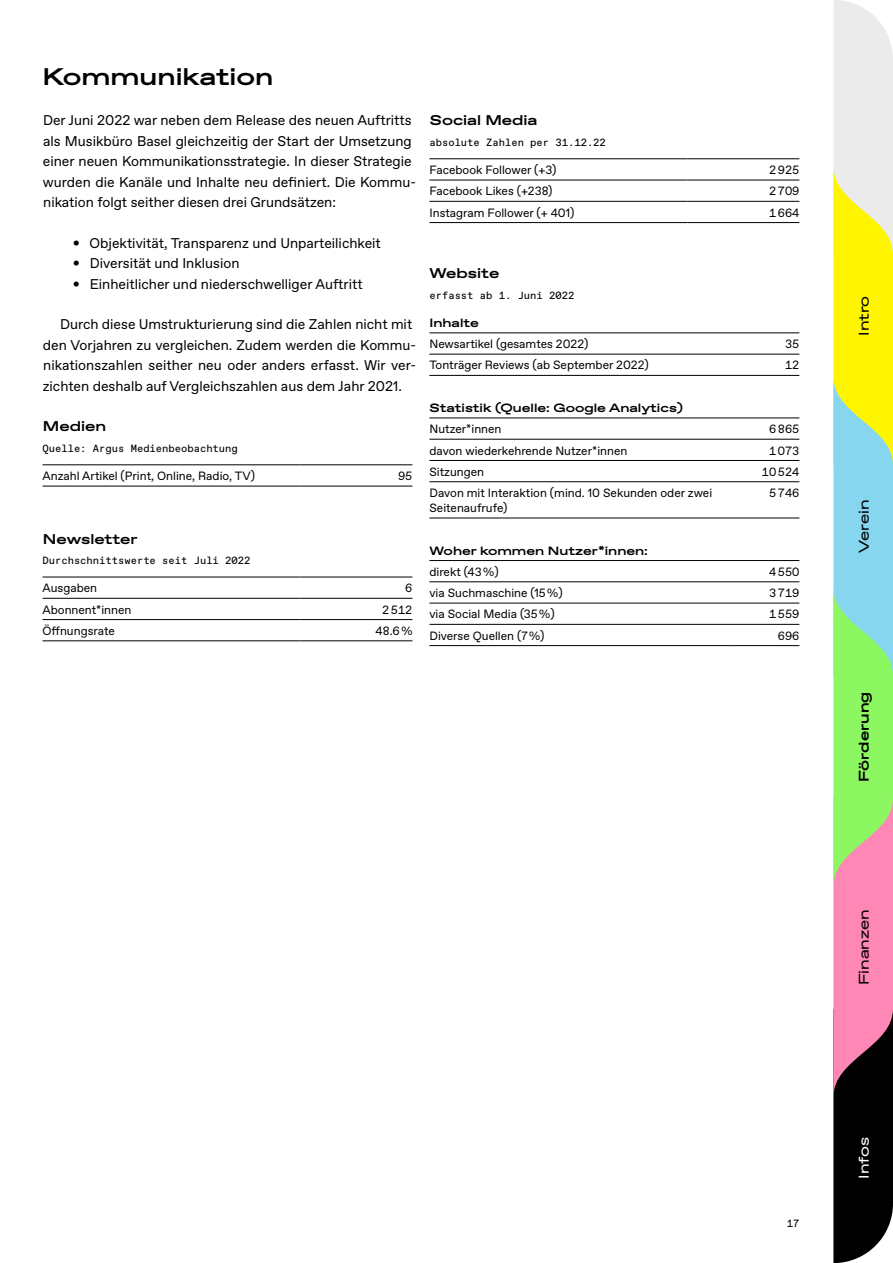
<style>
.page{position:relative;width:893px;height:1263px;background:#fff}
.page>*{position:absolute;margin:0;border:0;box-sizing:border-box;transform-origin:0 0}
.t1{font:700 24px "ABC Favorit Expanded";color:#000}
.t2{font:14.1px/20.4px "ABC Favorit";color:#000}
.t3{font:700 14.1px "ABC Favorit Expanded";color:#000}
.t4{font:14.1px "ABC Favorit Expanded";color:#000}
.t5{font:14.1px "ABC Favorit Expanded";color:#fff}
.t6{font:12px/15px "ABC Favorit";color:#000}
.t7{font:700 12px "ABC Favorit Expanded";color:#000}
.t8{font:10.5px "ABC Favorit Mono";color:#000}
</style>
<div class="page">
<svg style="left:833px;top:0;width:60px;height:1263px"></svg>
<hr style="left:43px;top:465px;width:258px;height:1px;background:#000">
<hr style="left:301px;top:465px;width:111px;height:1px;background:#000">
<hr style="left:43px;top:486px;width:258px;height:1px;background:#000">
<hr style="left:301px;top:486px;width:111px;height:1px;background:#000">
<hr style="left:43px;top:598px;width:258px;height:1px;background:#000">
<hr style="left:301px;top:598px;width:111px;height:1px;background:#000">
<hr style="left:43px;top:619px;width:258px;height:1px;background:#000">
<hr style="left:301px;top:619px;width:111px;height:1px;background:#000">
<hr style="left:43px;top:577px;width:258px;height:1px;background:#000">
<hr style="left:301px;top:577px;width:111px;height:1px;background:#000">
<hr style="left:43px;top:641px;width:258px;height:1px;background:#000">
<hr style="left:301px;top:641px;width:111px;height:1px;background:#000">
<hr style="left:429px;top:180px;width:258px;height:1px;background:#000">
<hr style="left:687px;top:180px;width:112px;height:1px;background:#000">
<hr style="left:429px;top:201px;width:258px;height:1px;background:#000">
<hr style="left:687px;top:201px;width:112px;height:1px;background:#000">
<hr style="left:429px;top:159px;width:258px;height:1px;background:#000">
<hr style="left:687px;top:159px;width:112px;height:1px;background:#000">
<hr style="left:429px;top:222px;width:258px;height:1px;background:#000">
<hr style="left:687px;top:222px;width:112px;height:1px;background:#000">
<hr style="left:429px;top:354px;width:306px;height:1px;background:#000">
<hr style="left:735px;top:354px;width:64px;height:1px;background:#000">
<hr style="left:429px;top:439px;width:306px;height:1px;background:#000">
<hr style="left:735px;top:439px;width:64px;height:1px;background:#000">
<hr style="left:429px;top:460px;width:306px;height:1px;background:#000">
<hr style="left:735px;top:460px;width:64px;height:1px;background:#000">
<hr style="left:429px;top:481px;width:306px;height:1px;background:#000">
<hr style="left:735px;top:481px;width:64px;height:1px;background:#000">
<hr style="left:429px;top:581px;width:306px;height:1px;background:#000">
<hr style="left:735px;top:581px;width:64px;height:1px;background:#000">
<hr style="left:429px;top:603px;width:306px;height:1px;background:#000">
<hr style="left:735px;top:603px;width:64px;height:1px;background:#000">
<hr style="left:429px;top:624px;width:306px;height:1px;background:#000">
<hr style="left:735px;top:624px;width:64px;height:1px;background:#000">
<hr style="left:429px;top:645px;width:306px;height:1px;background:#000">
<hr style="left:735px;top:645px;width:64px;height:1px;background:#000">
<hr style="left:429px;top:518px;width:306px;height:1px;background:#000">
<hr style="left:735px;top:518px;width:64px;height:1px;background:#000">
<hr style="left:429px;top:560px;width:306px;height:1px;background:#000">
<hr style="left:735px;top:560px;width:64px;height:1px;background:#000">
<hr style="left:429px;top:375px;width:306px;height:1px;background:#000">
<hr style="left:735px;top:375px;width:64px;height:1px;background:#000">
<hr style="left:429px;top:418px;width:306px;height:1px;background:#000">
<hr style="left:735px;top:418px;width:64px;height:1px;background:#000">
<hr style="left:429px;top:333px;width:306px;height:1px;background:#000">
<hr style="left:735px;top:333px;width:64px;height:1px;background:#000">
<h1 class="t1" style="left:43px;top:62px;width:232px">Kommunikation</h1>
<p class="t2" style="left:43px;top:111px;width:375px">Der Juni 2022 war neben dem Release des neuen Auftritts als Musikbüro Basel gleichzeitig der Start der Umsetzung einer neuen Kommunikationsstrategie. In dieser Strategie wurden die Kanäle und Inhalte neu definiert. Die Kommu&shy;nikation folgt seither diesen drei Grundsätzen:</p>
<p class="t2" style="left:73px;top:233px;width:309px">• Objektivität, Transparenz und Unparteilichkeit</p>
<p class="t2" style="left:73px;top:253px;width:168px">• Diversität und Inklusion</p>
<p class="t2" style="left:73px;top:274px;width:291px">• Einheitlicher und niederschwelliger Auftritt</p>
<p class="t2" style="left:43px;top:315px;width:375px;text-indent:17px">Durch diese Umstrukturierung sind die Zahlen nicht mit den Vorjahren zu vergleichen. Zudem werden die Kommu&shy;nikationszahlen seither neu oder anders erfasst. Wir ver&shy;zichten deshalb auf Vergleichszahlen aus dem Jahr 2021.</p>
<p class="t3" style="left:43px;top:418px;width:65px">Medien</p>
<p class="t8" style="left:43px;top:442px;width:197px">Quelle: Argus Medienbeobachtung</p>
<p class="t6" style="left:43px;top:469px;width:214px">Anzahl Artikel (Print, Online, Radio, TV)</p>
<p class="t6" style="left:398px;top:469px;width:16px">95</p>
<p class="t3" style="left:43px;top:530px;width:96px">Newsletter</p>
<p class="t8" style="left:43px;top:554px;width:209px">Durchschnittswerte seit Juli 2022</p>
<p class="t6" style="left:43px;top:581px;width:56px">Ausgaben</p>
<p class="t6" style="left:405px;top:581px;width:9px">6</p>
<p class="t6" style="left:43px;top:602px;width:90px">Abonnent*innen</p>
<p class="t6" style="left:382px;top:602px;width:32px">2 512</p>
<p class="t6" style="left:43px;top:623px;width:74px">Öffnungsrate</p>
<p class="t6" style="left:376px;top:623px;width:38px">48.6 %</p>
<p class="t3" style="left:430px;top:112px;width:109px">Social Media</p>
<p class="t8" style="left:429px;top:136px;width:178px">absolute Zahlen per 31.12.22</p>
<p class="t6" style="left:429px;top:163px;width:128px">Facebook Follower (+3)</p>
<p class="t6" style="left:769px;top:163px;width:32px">2 925</p>
<p class="t6" style="left:429px;top:184px;width:124px">Facebook Likes (+238)</p>
<p class="t6" style="left:769px;top:184px;width:32px">2 709</p>
<p class="t6" style="left:429px;top:205px;width:147px">Instagram Follower (+ 401)</p>
<p class="t6" style="left:769px;top:205px;width:32px">1 664</p>
<p class="t3" style="left:430px;top:265px;width:71px">Website</p>
<p class="t8" style="left:429px;top:289px;width:146px">erfasst ab 1. Juni 2022</p>
<p class="t7" style="left:429px;top:315px;width:51px">Inhalte</p>
<p class="t6" style="left:429px;top:337px;width:160px">Newsartikel (gesamtes 2022)</p>
<p class="t6" style="left:785px;top:337px;width:16px">35</p>
<p class="t6" style="left:429px;top:358px;width:221px">Tonträger Reviews (ab September 2022)</p>
<p class="t6" style="left:785px;top:358px;width:16px">12</p>
<p class="t7" style="left:429px;top:401px;width:255px">Statistik (Quelle: Google Analytics)</p>
<p class="t6" style="left:429px;top:422px;width:74px">Nutzer*innen</p>
<p class="t6" style="left:769px;top:422px;width:32px">6 865</p>
<p class="t6" style="left:429px;top:443px;width:199px">davon wiederkehrende Nutzer*innen</p>
<p class="t6" style="left:769px;top:443px;width:32px">1 073</p>
<p class="t6" style="left:429px;top:464px;width:56px">Sitzungen</p>
<p class="t6" style="left:762px;top:464px;width:39px">10 524</p>
<p class="t6" style="left:429px;top:486px;width:284px">Davon mit Interaktion (mind. 10 Sekunden oder zwei<br>Seitenaufrufe)</p>
<p class="t6" style="left:769px;top:486px;width:32px">5 746</p>
<p class="t7" style="left:429px;top:543px;width:220px">Woher kommen Nutzer*innen:</p>
<p class="t6" style="left:429px;top:564px;width:71px">direkt (43 %)</p>
<p class="t6" style="left:769px;top:564px;width:32px">4 550</p>
<p class="t6" style="left:429px;top:586px;width:135px">via Suchmaschine (15 %)</p>
<p class="t6" style="left:769px;top:586px;width:32px">3 719</p>
<p class="t6" style="left:429px;top:607px;width:127px">via Social Media (35 %)</p>
<p class="t6" style="left:769px;top:607px;width:32px">1 559</p>
<p class="t6" style="left:429px;top:628px;width:117px">Diverse Quellen (7 %)</p>
<p class="t6" style="left:778px;top:628px;width:23px">696</p>
<p class="t4" style="left:855px;top:336px;width:42px;rotate:-90deg">Intro</p>
<p class="t4" style="left:855px;top:553px;width:55px;rotate:-90deg">Verein</p>
<p class="t3" style="left:855px;top:782px;width:92px;rotate:-90deg">Förderung</p>
<p class="t4" style="left:855px;top:985px;width:78px;rotate:-90deg">Finanzen</p>
<p class="t8" style="left:787px;top:1217px;width:14px">17</p>
<p class="t5" style="left:855px;top:1178px;width:43px;rotate:-90deg">Infos</p>
</div>
